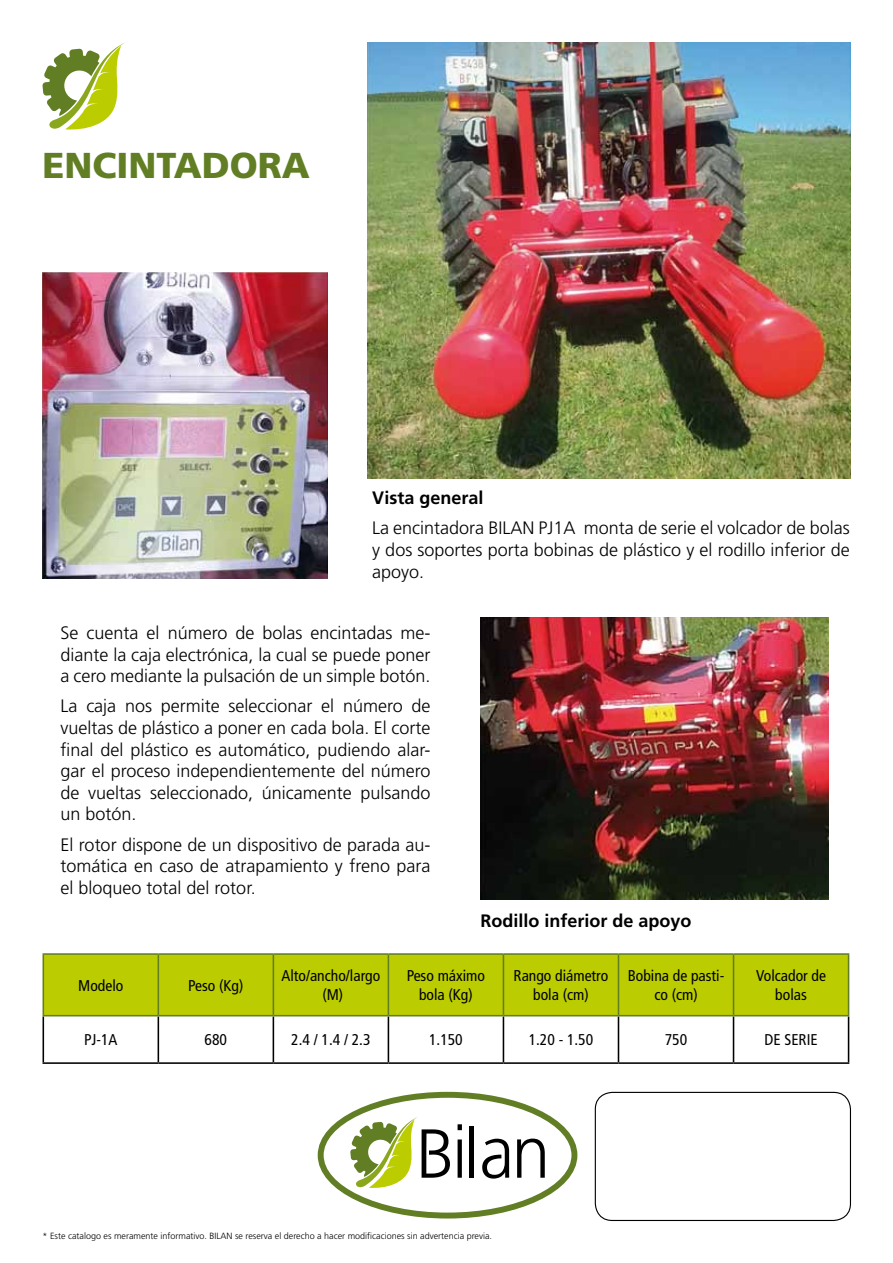
<style>
.page{position:relative;width:893px;height:1263px;background:#fff}
.page>*{position:absolute;margin:0;border:0;box-sizing:border-box;transform-origin:0 0}
.t1{font:900 36px "Frutiger LT Std";color:#617e24}
.t2{font:300 18px/21.6px "Frutiger LT Std";color:#000;text-align:justify}
.t3{font:700 18px "Frutiger LT Std";color:#000}
.t4{font:condensed 15.6px/18.8px "Frutiger LT Std";color:#000;text-align:center}
.t5{font:300 9px "Frutiger LT Std";color:#000}
</style>
<div class="page">
<div style="left:318px;top:1092px;width:259px;height:126px;border:6px solid #617e24;border-radius:50%"></div>
<svg style="left:350px;top:1117px;width:100px;height:71px"></svg>
<svg style="left:458px;top:1124px;width:4px;height:6px"></svg>
<svg style="left:458px;top:1139px;width:4px;height:39px"></svg>
<hr style="left:470px;top:1126px;width:4px;height:52px;background:#000">
<svg style="left:482px;top:1139px;width:27px;height:39px"></svg>
<svg style="left:517px;top:1138px;width:28px;height:40px"></svg>
<svg style="left:42px;top:43px;width:82px;height:87px"></svg>
<div style="left:44px;top:955px;width:804px;height:60px;background:#bc0"></div>
<hr style="left:43px;top:1016px;width:1px;height:46px;background:#000">
<hr style="left:158px;top:1016px;width:1px;height:46px;background:#000">
<hr style="left:273px;top:1016px;width:1px;height:46px;background:#000">
<hr style="left:388px;top:1016px;width:1px;height:46px;background:#000">
<hr style="left:503px;top:1016px;width:1px;height:46px;background:#000">
<hr style="left:618px;top:1016px;width:1px;height:46px;background:#000">
<hr style="left:733px;top:1016px;width:1px;height:46px;background:#000">
<hr style="left:848px;top:1016px;width:1px;height:46px;background:#000">
<hr style="left:43px;top:1062px;width:115px;height:2px;background:#000">
<hr style="left:158px;top:1062px;width:115px;height:2px;background:#000">
<hr style="left:273px;top:1062px;width:115px;height:2px;background:#000">
<hr style="left:388px;top:1062px;width:115px;height:2px;background:#000">
<hr style="left:503px;top:1062px;width:115px;height:2px;background:#000">
<hr style="left:618px;top:1062px;width:115px;height:2px;background:#000">
<hr style="left:733px;top:1062px;width:116px;height:2px;background:#000">
<hr style="left:43px;top:953px;width:115px;height:2px;background:#617e24">
<hr style="left:43px;top:955px;width:1px;height:60px;background:#617e24">
<hr style="left:43px;top:1015px;width:115px;height:1px;background:#617e24">
<hr style="left:273px;top:953px;width:115px;height:2px;background:#617e24">
<hr style="left:273px;top:1015px;width:115px;height:1px;background:#617e24">
<hr style="left:158px;top:953px;width:115px;height:2px;background:#617e24">
<hr style="left:158px;top:955px;width:1px;height:60px;background:#617e24">
<hr style="left:273px;top:955px;width:1px;height:60px;background:#617e24">
<hr style="left:158px;top:1015px;width:115px;height:1px;background:#617e24">
<hr style="left:388px;top:953px;width:115px;height:2px;background:#617e24">
<hr style="left:388px;top:955px;width:1px;height:60px;background:#617e24">
<hr style="left:388px;top:1015px;width:115px;height:1px;background:#617e24">
<hr style="left:503px;top:953px;width:115px;height:2px;background:#617e24">
<hr style="left:503px;top:955px;width:1px;height:60px;background:#617e24">
<hr style="left:503px;top:1015px;width:115px;height:1px;background:#617e24">
<hr style="left:618px;top:953px;width:115px;height:2px;background:#617e24">
<hr style="left:618px;top:955px;width:1px;height:60px;background:#617e24">
<hr style="left:618px;top:1015px;width:115px;height:1px;background:#617e24">
<hr style="left:733px;top:953px;width:116px;height:2px;background:#617e24">
<hr style="left:733px;top:955px;width:1px;height:60px;background:#617e24">
<hr style="left:848px;top:955px;width:1px;height:60px;background:#617e24">
<hr style="left:733px;top:1015px;width:116px;height:1px;background:#617e24">
<img style="left:480px;top:617px;width:348px;height:283px">
<img style="left:367px;top:43px;width:483px;height:435px">
<img style="left:43px;top:273px;width:284px;height:305px">
<div style="left:595px;top:1092px;width:256px;height:129px;border:1px solid #000;border-radius:17px"></div>
<h1 class="t1" style="left:43px;top:144px;width:269px">ENCINTADORA</h1>
<p class="t3" style="left:372px;top:487px;width:113px">Vista general</p>
<p class="t2" style="left:372px;top:518px;width:479px">La encintadora BILAN PJ1A monta de serie el volcador de bolas y dos soportes porta bobinas de plástico y el rodillo inferior de apoyo.</p>
<p class="t2" style="left:61px;top:622px;width:371px">Se cuenta el número de bolas encintadas me&shy;diante la caja electrónica, la cual se puede poner a cero mediante la pulsación de un simple botón.</p>
<p class="t2" style="left:61px;top:696px;width:371px">La caja nos permite seleccionar el número de vueltas de plástico a poner en cada bola. El corte final del plástico es automático, pudiendo alar&shy;gar el proceso independientemente del número de vueltas seleccionado, únicamente pulsando un botón.</p>
<p class="t2" style="left:61px;top:834px;width:371px">El rotor dispone de un dispositivo de parada au&shy;tomática en caso de atrapamiento y freno para el bloqueo total del rotor.</p>
<p class="t3" style="left:480px;top:910px;width:213px">Rodillo inferior de apoyo</p>
<p class="t4" style="left:78px;top:976px;width:47px">Modelo</p>
<p class="t4" style="left:188px;top:976px;width:57px">Peso (Kg)</p>
<p class="t4" style="left:281px;top:967px;width:100px">Alto/ancho/largo (M)</p>
<p class="t4" style="left:407px;top:967px;width:80px">Peso máximo bola (Kg)</p>
<p class="t4" style="left:514px;top:967px;width:96px">Rango diámetro bola (cm)</p>
<p class="t4" style="left:628px;top:967px;width:98px">Bobina de pasti&shy;co (cm)</p>
<p class="t4" style="left:756px;top:967px;width:71px">Volcador de bolas</p>
<p class="t4" style="left:84px;top:1030px;width:35px">PJ-1A</p>
<p class="t4" style="left:205px;top:1030px;width:24px">680</p>
<p class="t4" style="left:291px;top:1030px;width:81px">2.4 / 1.4 / 2.3</p>
<p class="t4" style="left:429px;top:1030px;width:35px">1.150</p>
<p class="t4" style="left:529px;top:1030px;width:66px">1.20 - 1.50</p>
<p class="t4" style="left:665px;top:1030px;width:24px">750</p>
<p class="t4" style="left:764px;top:1030px;width:55px">de serie</p>
<p class="t5" style="left:43px;top:1231px;width:451px">* Este catalogo es meramente informativo. BILAN se reserva el derecho a hacer modificaciones sin advertencia previa.</p>
</div>
